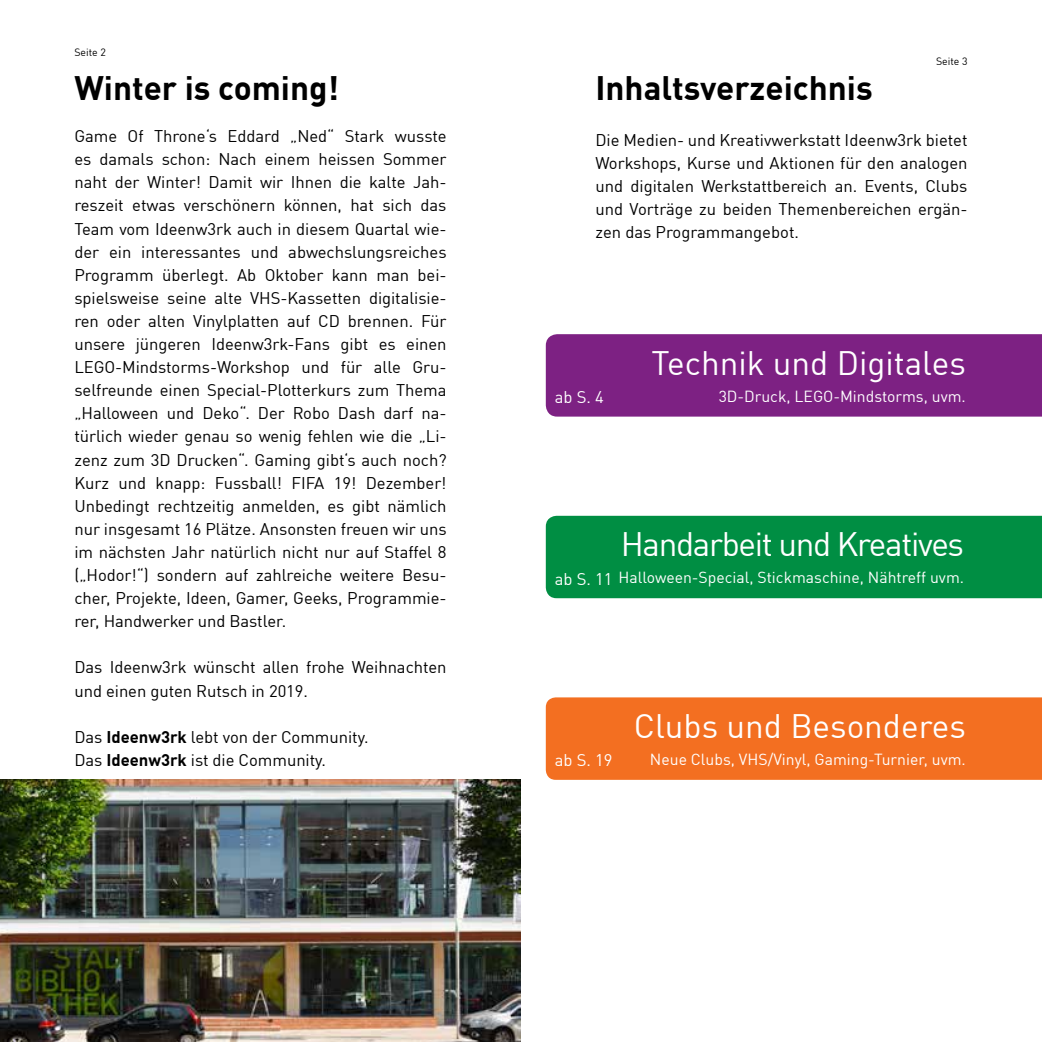
<style>
.page{position:relative;width:1042px;height:1042px;background:#fff}
.page>*{position:absolute;margin:0;border:0;box-sizing:border-box;transform-origin:0 0}
.t1{font:33.25px "DIN Offc";color:#fff}
.t2{font:700 33.25px "DIN Offc";color:#000}
.t3{font:33.25px "DIN Offc";letter-spacing:-.04em;color:#fff}
.t4{font:16.62px/23.1px "DIN Offc";letter-spacing:-.005em;color:#000;text-align:justify}
.t5{font:16.62px "DIN Offc";color:#fff}
.t6{font:15.75px "DIN Offc";color:#fff}
.t7{font:10.5px "DIN Offc";color:#000}
.s1{font-weight:700}
.s2{font-size:16.62px}
</style>
<div class="page">
<div style="left:546px;top:516px;width:496px;height:82px;background:#008e43"></div>
<div style="left:546px;top:334px;width:496px;height:83px;background:#7d2183"></div>
<div style="left:546px;top:697px;width:496px;height:83px;background:#f36f21"></div>
<img style="left:0;top:780px;width:521px;height:262px">
<p class="t7" style="left:74px;top:46px;width:33px">Seite 2</p>
<h1 class="t2" style="left:74px;top:66px;width:266px">Winter is coming!</h1>
<p class="t4" style="left:74px;top:124px;width:374px">Game Of Throne‘s Eddard „Ned“ Stark wusste es damals schon: Nach einem heissen Sommer naht der Winter! Damit wir Ihnen die kalte Jah&shy;reszeit etwas verschönern können, hat sich das Team vom Ideenw3rk auch in diesem Quartal wie&shy;der ein interessantes und abwechslungsreiches Programm überlegt. Ab Oktober kann man bei&shy;spielsweise seine alte VHS-Kassetten digitalisie&shy;ren oder alten Vinylplatten auf CD brennen. Für unsere jüngeren Ideenw3rk-Fans gibt es einen LEGO-Mindstorms-Workshop und für alle Gru&shy;selfreunde einen Special-Plotterkurs zum Thema „Halloween und Deko“. Der Robo Dash darf na&shy;türlich wieder genau so wenig fehlen wie die „Li&shy;zenz zum 3D Drucken“. Gaming gibt‘s auch noch?<br>Kurz und knapp: Fussball! FIFA 19! Dezember!<br>Unbedingt rechtzeitig anmelden, es gibt nämlich nur insgesamt 16 Plätze. Ansonsten freuen wir uns im nächsten Jahr natürlich nicht nur auf Staffel 8 („Hodor!“) sondern auf zahlreiche weitere Besu&shy;cher, Projekte, Ideen, Gamer, Geeks, Programmie&shy;rer, Handwerker und Bastler.</p>
<p class="t4" style="left:74px;top:655px;width:374px">Das Ideenw3rk wünscht allen frohe Weihnachten und einen guten Rutsch in 2019.</p>
<p class="t4" style="left:74px;top:725px;width:295px">Das <span class="s1">Ideenw3rk</span> lebt von der Community.<br>Das <span class="s1">Ideenw3rk</span> ist die Community.</p>
<p class="t7" style="left:936px;top:55px;width:33px">Seite 3</p>
<h1 class="t2" style="left:595px;top:66px;width:279px">Inhaltsverzeichnis</h1>
<p class="t4" style="left:595px;top:128px;width:374px">Die Medien- und Kreativwerkstatt Ideenw3rk bietet Workshops, Kurse und Aktionen für den analogen und digitalen Werkstattbereich an. Events, Clubs und Vorträge zu beiden Themenbereichen ergän&shy;zen das Programmangebot.</p>
<p class="t5" style="left:555px;top:387px;width:51px">ab S. 4</p>
<h1 class="t1" style="left:651px;top:342px;width:316px">Technik und Digitales</h1>
<p class="t6" style="left:719px;top:386px;width:249px">3D-Druck, LEGO-Mindstorms, uvm.</p>
<h1 class="t3" style="left:621px;top:523px;width:345px">Handarbeit und Kreatives</h1>
<p class="t6" style="left:555px;top:568px;width:411px"><span class="s2">ab S. 11</span> Halloween-Special, Stickmaschine, Nähtreff uvm.</p>
<p class="t5" style="left:555px;top:750px;width:59px">ab S. 19</p>
<h1 class="t1" style="left:634px;top:705px;width:333px">Clubs und Besonderes</h1>
<p class="t6" style="left:650px;top:749px;width:317px">Neue Clubs, VHS/Vinyl, Gaming-Turnier, uvm.</p>
</div>
